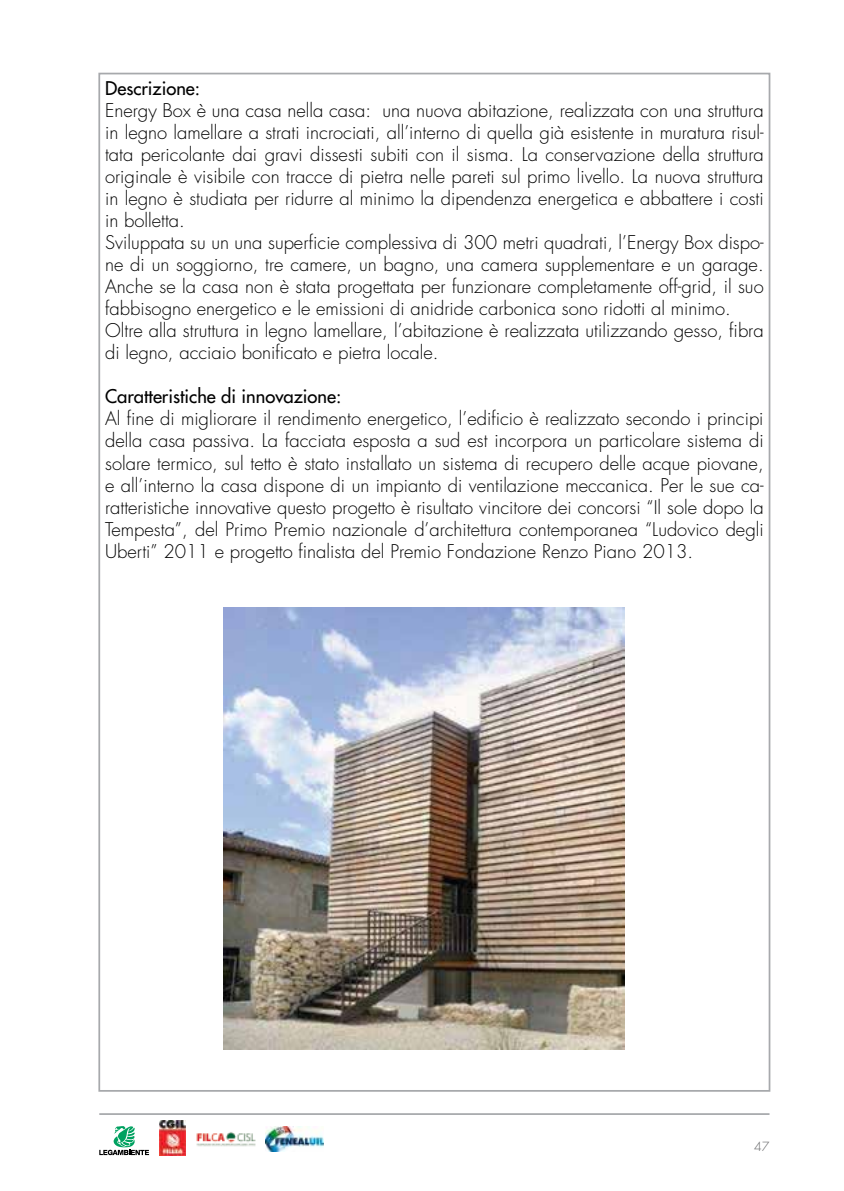
<style>
.page{position:relative;width:844px;height:1191px;background:#fff}
.page>*{position:absolute;margin:0;border:0;box-sizing:border-box;transform-origin:0 0}
.t1{font:300 18.38px/22.1px "Futura Std";color:#000}
.t2{font:500 18.38px "Futura Std";color:#000}
.t3{font:300 12.25px "Futura Std";color:#636466}
</style>
<div class="page">
<hr style="left:99px;top:1113px;width:670px;height:2px;background:#a7a9ac">
<svg style="left:99px;top:1126px;width:50px;height:29px"></svg>
<img style="left:159px;top:1120px;width:27px;height:35px">
<img style="left:196px;top:1132px;width:60px;height:15px">
<img style="left:265px;top:1126px;width:59px;height:25px">
<img style="left:223px;top:607px;width:401px;height:442px">
<p class="t2" style="left:105px;top:76px;width:97px">Descrizione:</p>
<p class="t1" style="left:105px;top:99px;width:660px">Energy Box è una casa nella casa: una nuova abitazione, realizzata con una struttura in legno lamellare a strati incrociati, all’interno di quella già esistente in muratura risul&shy;tata pericolante dai gravi dissesti subiti con il sisma. La conservazione della struttura originale è visibile con tracce di pietra nelle pareti sul primo livello. La nuova struttura in legno è studiata per ridurre al minimo la dipendenza energetica e abbattere i costi in bolletta.<br>Sviluppata su un una superficie complessiva di 300 metri quadrati, l’Energy Box dispo&shy;ne di un soggiorno, tre camere, un bagno, una camera supplementare e un garage.<br>Anche se la casa non è stata progettata per funzionare completamente off-grid, il suo fabbisogno energetico e le emissioni di anidride carbonica sono ridotti al minimo.<br>Oltre alla struttura in legno lamellare, l’abitazione è realizzata utilizzando gesso, fibra di legno, acciaio bonificato e pietra locale.</p>
<p class="t2" style="left:105px;top:385px;width:238px">Caratteristiche di innovazione:</p>
<p class="t1" style="left:105px;top:408px;width:660px;text-align:justify">Al fine di migliorare il rendimento energetico, l’edificio è realizzato secondo i principi della casa passiva. La facciata esposta a sud est incorpora un particolare sistema di solare termico, sul tetto è stato installato un sistema di recupero delle acque piovane, e all’interno la casa dispone di un impianto di ventilazione meccanica. Per le sue ca&shy;ratteristiche innovative questo progetto è risultato vincitore dei concorsi “Il sole dopo la Tempesta”, del Primo Premio nazionale d’architettura contemporanea “Ludovico degli Uberti” 2011 e progetto finalista del Premio Fondazione Renzo Piano 2013.</p>
<p class="t3" style="left:754px;top:1139px;width:17px">47</p>
</div>
